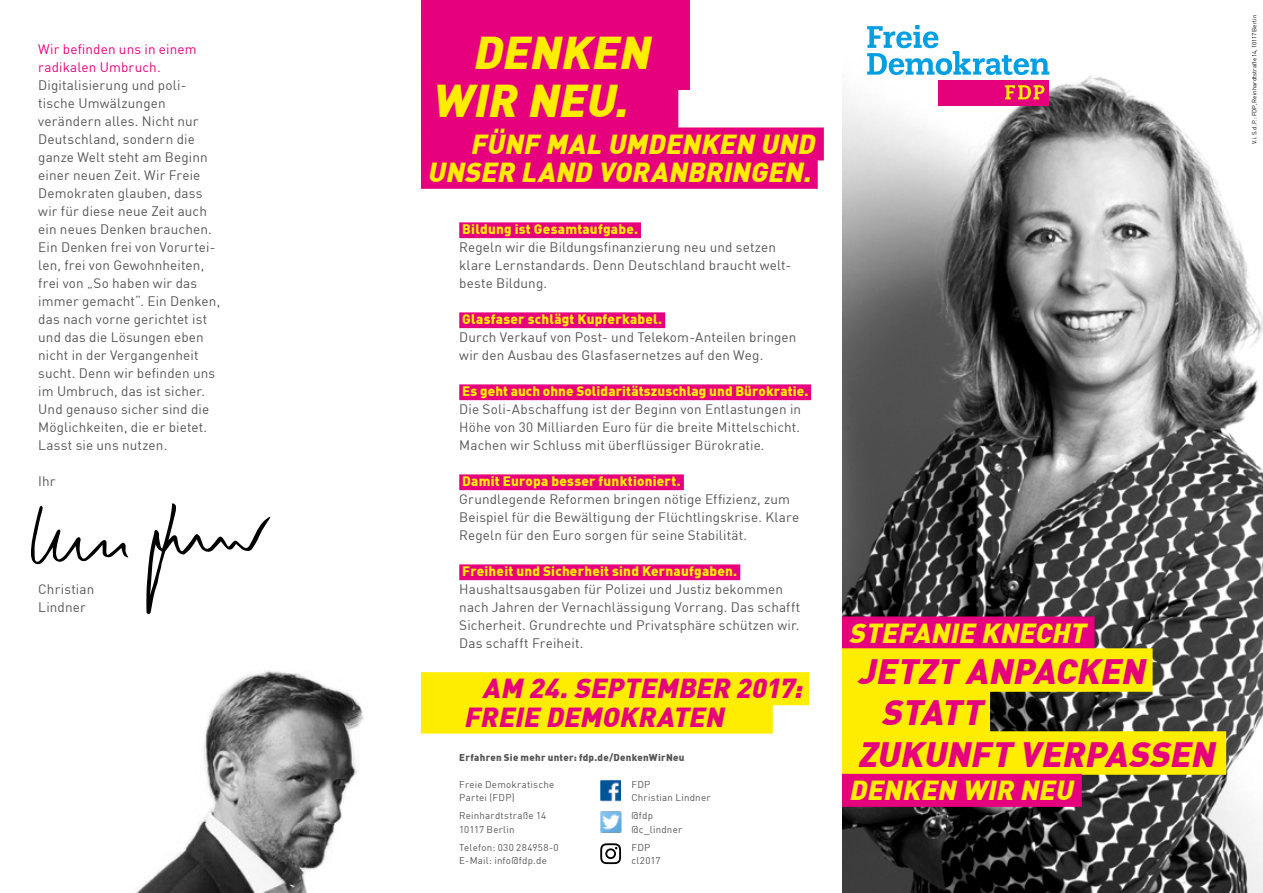
<style>
.page{position:relative;width:1263px;height:893px;background:#fff}
.page>*{position:absolute;margin:0;border:0;box-sizing:border-box;transform-origin:0 0}
.t1{font:italic 900 45px/47.4px "DIN";color:#ffed00}
.t2{font:italic 900 34.5px "DIN";color:#e6007d}
.t3{font:italic 900 27px/28.3px "DIN";color:#ffed00;text-align:right}
.t4{font:italic 900 27px/28.3px "DIN";color:#e6007d}
.t5{font:13.5px/18px "DIN";letter-spacing:.01em;color:#565655}
.t6{font:900 13.5px "DIN";letter-spacing:.015em;color:#ffed00}
.t7{font:13.5px/18px "DIN";letter-spacing:.01em;color:#e6007d}
.t8{font:9.75px/13.5px "DIN";letter-spacing:.025em;color:#565655}
.t9{font:900 9.75px "DIN";letter-spacing:.025em;color:#565655}
.t10{font:6px "DIN";letter-spacing:.005em;color:#000}
</style>
<div class="page">
<img style="left:842px;top:71px;width:421px;height:822px">
<svg style="left:146px;top:503px;width:125px;height:111px"></svg>
<svg style="left:31px;top:505px;width:97px;height:60px"></svg>
<img style="left:600px;top:811px;width:22px;height:22px">
<img style="left:600px;top:780px;width:21px;height:22px">
<svg style="left:600px;top:843px;width:21px;height:21px"></svg>
<img style="left:136px;top:670px;width:228px;height:223px">
<svg style="left:867px;top:25px;width:182px;height:50px"></svg>
<div style="left:938px;top:80px;width:111px;height:25px;background:#e5007c"></div>
<svg style="left:1005px;top:85px;width:39px;height:14px"></svg>
<div style="left:459px;top:222px;width:182px;height:16px;background:#e6007d"></div>
<div style="left:459px;top:312px;width:206px;height:16px;background:#e6007d"></div>
<div style="left:459px;top:384px;width:352px;height:16px;background:#e6007d"></div>
<div style="left:459px;top:474px;width:225px;height:16px;background:#e6007d"></div>
<div style="left:459px;top:564px;width:281px;height:16px;background:#e6007d"></div>
<div style="left:421px;top:0;width:269px;height:89px;background:#e6007d"></div>
<div style="left:421px;top:68px;width:257px;height:62px;background:#e6007d"></div>
<div style="left:421px;top:672px;width:388px;height:33px;background:#ffed00"></div>
<div style="left:421px;top:701px;width:352px;height:33px;background:#ffed00"></div>
<div style="left:842px;top:616px;width:252px;height:33px;background:#e6007d"></div>
<div style="left:842px;top:648px;width:310px;height:44px;background:#ffed00"></div>
<div style="left:842px;top:690px;width:148px;height:43px;background:#ffed00"></div>
<div style="left:842px;top:731px;width:384px;height:44px;background:#ffed00"></div>
<div style="left:421px;top:127px;width:403px;height:33px;background:#e6007d"></div>
<div style="left:421px;top:156px;width:397px;height:33px;background:#e6007d"></div>
<div style="left:842px;top:774px;width:240px;height:33px;background:#e6007d"></div>
<p class="t7" style="left:38px;top:40px;width:160px">Wir befinden uns in einem radikalen Umbruch.</p>
<p class="t5" style="left:38px;top:76px;width:183px">Digitalisierung und poli&shy;tische Umwälzungen verändern alles. Nicht nur<br>Deutschland, sondern die ganze Welt steht am Beginn einer neuen Zeit. Wir Freie<br>Demokraten glauben, dass wir für diese neue Zeit auch ein neues Denken brauchen.<br>Ein Denken frei von Vorurtei&shy;len, frei von Gewohnheiten, frei von „So haben wir das immer gemacht“. Ein Denken, das nach vorne gerichtet ist und das die Lösungen eben nicht in der Vergangenheit sucht. Denn wir befinden uns im Umbruch, das ist sicher.<br>Und genauso sicher sind die<br>Möglichkeiten, die er bietet.<br>Lasst sie uns nutzen.</p>
<p class="t5" style="left:38px;top:472px;width:19px">Ihr</p>
<p class="t5" style="left:38px;top:580px;width:58px">Christian<br>Lindner</p>
<h1 class="t1" style="left:431px;top:27px;width:230px;text-indent:41px">DENKEN<br>WIR NEU.</h1>
<h3 class="t3" style="left:427px;top:128px;width:395px">FÜNF MAL UMDENKEN UND<br>UNSER LAND VORANBRINGEN.</h3>
<p class="t6" style="left:462px;top:220px;width:177px">Bildung ist Gesamtaufgabe.</p>
<p class="t5" style="left:459px;top:238px;width:333px">Regeln wir die Bildungsfinanzierung neu und setzen klare Lernstandards. Denn Deutschland braucht welt&shy;beste Bildung.</p>
<p class="t6" style="left:462px;top:310px;width:201px">Glasfaser schlägt Kupferkabel.</p>
<p class="t5" style="left:459px;top:328px;width:339px">Durch Verkauf von Post- und Telekom-Anteilen bringen wir den Ausbau des Glasfasernetzes auf den Weg.</p>
<p class="t6" style="left:462px;top:382px;width:348px">Es geht auch ohne Solidaritätszuschlag und Bürokratie.</p>
<p class="t5" style="left:459px;top:400px;width:343px;text-align:justify">Die Soli-Abschaffung ist der Beginn von Entlastungen in Höhe von 30 Milliarden Euro für die breite Mittelschicht.<br>Machen wir Schluss mit überflüssiger Bürokratie.</p>
<p class="t6" style="left:462px;top:472px;width:220px">Damit Europa besser funktioniert.</p>
<p class="t5" style="left:459px;top:490px;width:341px">Grundlegende Reformen bringen nötige Effizienz, zum<br>Beispiel für die Bewältigung der Flüchtlingskrise. Klare<br>Regeln für den Euro sorgen für seine Stabilität.</p>
<p class="t6" style="left:462px;top:562px;width:276px">Freiheit und Sicherheit sind Kernaufgaben.</p>
<p class="t5" style="left:459px;top:580px;width:343px">Haushaltsausgaben für Polizei und Justiz bekommen nach Jahren der Vernachlässigung Vorrang. Das schafft Sicherheit. Grundrechte und Privatsphäre schützen wir.<br>Das schafft Freiheit.</p>
<h3 class="t4" style="left:464px;top:673px;width:346px;text-indent:18px">AM 24.SEPTEMBER 2017:<br>FREIE DEMOKRATEN</h3>
<p class="t9" style="left:459px;top:750px;width:227px">Erfahren Sie mehr unter: fdp.de/DenkenWirNeu</p>
<p class="t8" style="left:459px;top:777px;width:96px">Freie Demokratische<br>Partei (FDP)</p>
<p class="t8" style="left:459px;top:809px;width:89px">Reinhardtstraße 14<br>10117 Berlin</p>
<p class="t8" style="left:459px;top:840px;width:101px">Telefon: 030 284958-0<br>E-Mail: info@fdp.de</p>
<p class="t8" style="left:631px;top:777px;width:81px">FDP<br>Christian Lindner</p>
<p class="t8" style="left:631px;top:809px;width:52px">@fdp @c_lindner</p>
<p class="t8" style="left:631px;top:840px;width:31px">FDP cl2017</p>
<h3 class="t3" style="left:849px;top:617px;width:244px">STEFANIE KNECHT</h3>
<h2 class="t2" style="left:858px;top:648px;width:297px">JETZT ANPACKEN</h2>
<h2 class="t2" style="left:881px;top:689px;width:111px">STATT</h2>
<h2 class="t2" style="left:858px;top:731px;width:366px">ZUKUNFT VERPASSEN</h2>
<h3 class="t3" style="left:849px;top:775px;width:232px">DENKEN WIR NEU</h3>
<p class="t10" style="left:1251px;top:144px;width:131px;rotate:-90deg">V.i.S.d.P.: FDP, Reinhardtstraße 14, 10117 Berlin</p>
</div>
